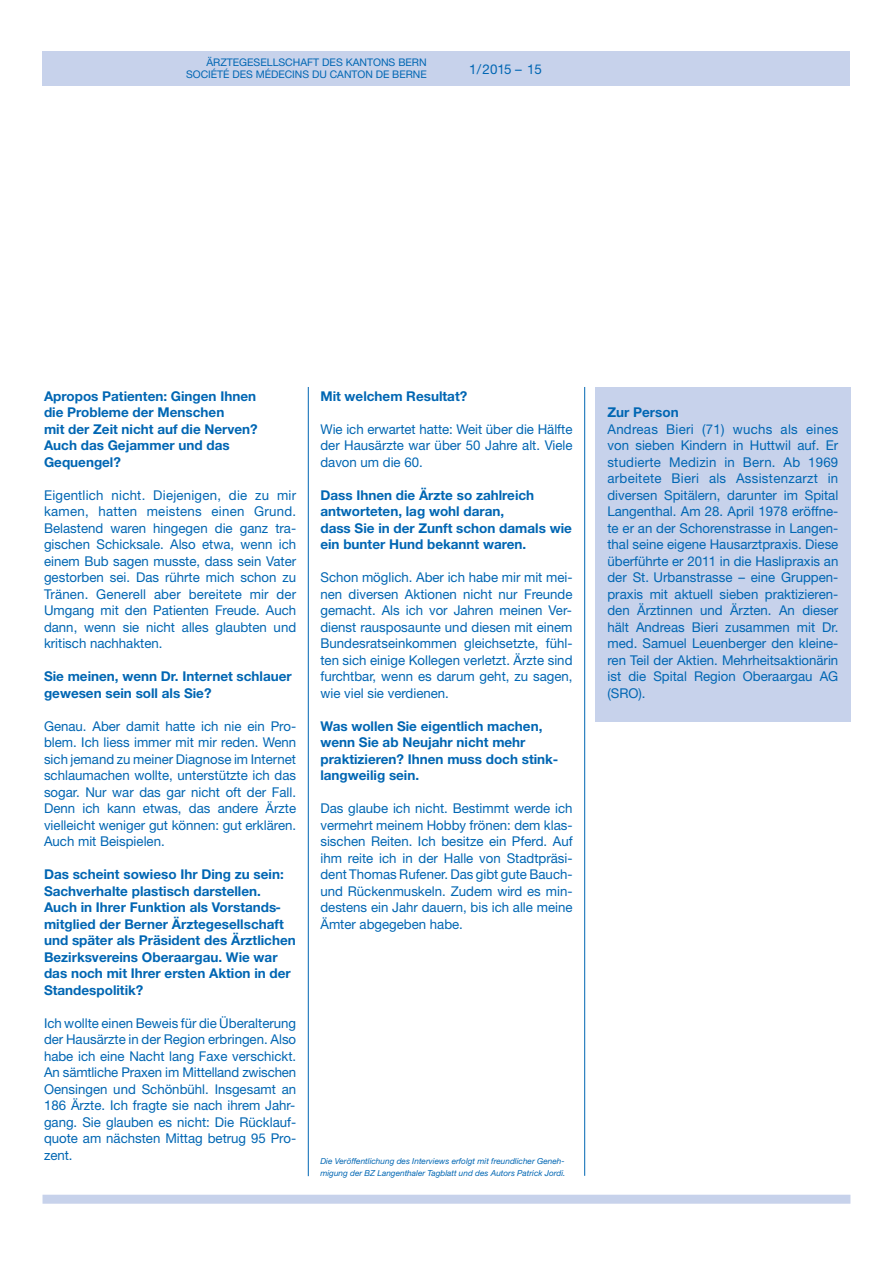
<style>
.page{position:relative;width:893px;height:1263px;background:#fff}
.page>*{position:absolute;margin:0;border:0;box-sizing:border-box;transform-origin:0 0}
.t1{font:13.5px/16.5px "Helvetica Neue LT";color:#0066b3;text-align:justify}
.t2{font:700 13.5px/16.5px "Helvetica Neue LT";color:#0066b3}
.t3{font:10.5px/12px "Helvetica Neue LT";color:#0066b3;text-align:right}
.t4{font:italic 8.25px/12.3px "Helvetica Neue LT";color:#0066b3}
</style>
<div class="page">
<div style="left:43px;top:1195px;width:807px;height:9px;background:#c7d2eb"></div>
<div style="left:43px;top:51px;width:807px;height:34px;background:#c7d2eb"></div>
<hr style="left:308px;top:387px;width:1px;height:789px;background:#0066b3">
<hr style="left:584px;top:387px;width:1px;height:789px;background:#0066b3">
<div style="left:595px;top:387px;width:255px;height:335px;background:#c7d2eb"></div>
<p class="t3" style="left:186px;top:58px;width:242px">ÄRZTEGESELLSCHAFT DES KANTONS BERN<br>SOCIÉTÉ DES MÉDECINS DU CANTON DE BERNE</p>
<p class="t1" style="left:469px;top:62px;width:74px">1/2015 – 15</p>
<p class="t2" style="left:44px;top:389px;width:215px">Apropos Patienten: Gingen Ihnen die Probleme der Menschen<br>mit der Zeit nicht auf die Nerven?<br>Auch das Gejammer und das<br>Gequengel?</p>
<p class="t1" style="left:44px;top:488px;width:254px">Eigentlich nicht. Diejenigen, die zu mir kamen, hatten meistens einen Grund.<br>Belastend waren hingegen die ganz tra&shy;gischen Schicksale. Also etwa, wenn ich einem Bub sagen musste, dass sein Vater gestorben sei. Das rührte mich schon zu Tränen. Generell aber bereitete mir der Umgang mit den Patienten Freude. Auch dann, wenn sie nicht alles glaubten und kritisch nachhakten.</p>
<p class="t2" style="left:44px;top:669px;width:249px">Sie meinen, wenn Dr. Internet schlauer gewesen sein soll als Sie?</p>
<p class="t1" style="left:44px;top:719px;width:254px">Genau. Aber damit hatte ich nie ein Pro&shy;blem. Ich liess immer mit mir reden. Wenn sich jemand zu meiner Diagnose im Internet schlaumachen wollte, unterstützte ich das sogar. Nur war das gar nicht oft der Fall.<br>Denn ich kann etwas, das andere Ärzte vielleicht weniger gut können: gut erklären.<br>Auch mit Beispielen.</p>
<p class="t2" style="left:44px;top:867px;width:253px">Das scheint sowieso Ihr Ding zu sein:<br>Sachverhalte plastisch darstellen.<br>Auch in Ihrer Funktion als Vorstands&shy;mitglied der Berner Ärztegesellschaft und später als Präsident des Ärztlichen Bezirksvereins Oberaargau. Wie war das noch mit Ihrer ersten Aktion in der Standespolitik?</p>
<p class="t1" style="left:44px;top:1016px;width:254px">Ich wollte einen Beweis für die Überalterung der Hausärzte in der Region erbringen. Also habe ich eine Nacht lang Faxe verschickt.<br>An sämtliche Praxen im Mittelland zwischen Oensingen und Schönbühl. Insgesamt an 186 Ärzte. Ich fragte sie nach ihrem Jahr&shy;gang. Sie glauben es nicht: Die Rücklauf&shy;quote am nächsten Mittag betrug 95 Pro&shy;zent.</p>
<p class="t2" style="left:320px;top:389px;width:148px">Mit welchem Resultat?</p>
<p class="t1" style="left:320px;top:422px;width:254px">Wie ich erwartet hatte: Weit über die Hälfte der Hausärzte war über 50 Jahre alt. Viele davon um die 60.</p>
<p class="t2" style="left:320px;top:488px;width:253px">Dass Ihnen die Ärzte so zahlreich antworteten, lag wohl daran,<br>dass Sie in der Zunft schon damals wie ein bunter Hund bekannt waren.</p>
<p class="t1" style="left:320px;top:570px;width:254px">Schon möglich. Aber ich habe mir mit mei&shy;nen diversen Aktionen nicht nur Freunde gemacht. Als ich vor Jahren meinen Ver&shy;dienst rausposaunte und diesen mit einem Bundesratseinkommen gleichsetzte, fühl&shy;ten sich einige Kollegen verletzt. Ärzte sind furchtbar, wenn es darum geht, zu sagen, wie viel sie verdienen.</p>
<p class="t2" style="left:320px;top:719px;width:240px">Was wollen Sie eigentlich machen, wenn Sie ab Neujahr nicht mehr praktizieren? Ihnen muss doch stink&shy;langweilig sein.</p>
<p class="t1" style="left:320px;top:801px;width:254px">Das glaube ich nicht. Bestimmt werde ich vermehrt meinem Hobby frönen: dem klas&shy;sischen Reiten. Ich besitze ein Pferd. Auf ihm reite ich in der Halle von Stadtpräsi&shy;dent Thomas Rufener. Das gibt gute Bauch&shy;und Rückenmuskeln. Zudem wird es min&shy;destens ein Jahr dauern, bis ich alle meine Ämter abgegeben habe.</p>
<p class="t4" style="left:320px;top:1155px;width:247px">Die Veröffentlichung des Interviews erfolgt mit freundlicher Geneh&shy;migung der BZ Langenthaler Tagblatt und des Autors Patrick Jordi.</p>
<p class="t2" style="left:607px;top:405px;width:73px">Zur Person</p>
<p class="t1" style="left:607px;top:422px;width:232px">Andreas Bieri (71) wuchs als eines von sieben Kindern in Huttwil auf. Er studierte Medizin in Bern. Ab 1969 arbeitete Bieri als Assistenzarzt in diversen Spitälern, darunter im Spital Langenthal. Am 28. April 1978 eröffne&shy;te er an der Schorenstrasse in Langen&shy;thal seine eigene Hausarztpraxis. Diese überführte er 2011 in die Haslipraxis an der St. Urbanstrasse – eine Gruppen&shy;praxis mit aktuell sieben praktizieren&shy;den Ärztinnen und Ärzten. An dieser hält Andreas Bieri zusammen mit Dr. med. Samuel Leuenberger den kleine&shy;ren Teil der Aktien. Mehrheitsaktionärin ist die Spital Region Oberaargau AG (SRO).</p>
</div>
